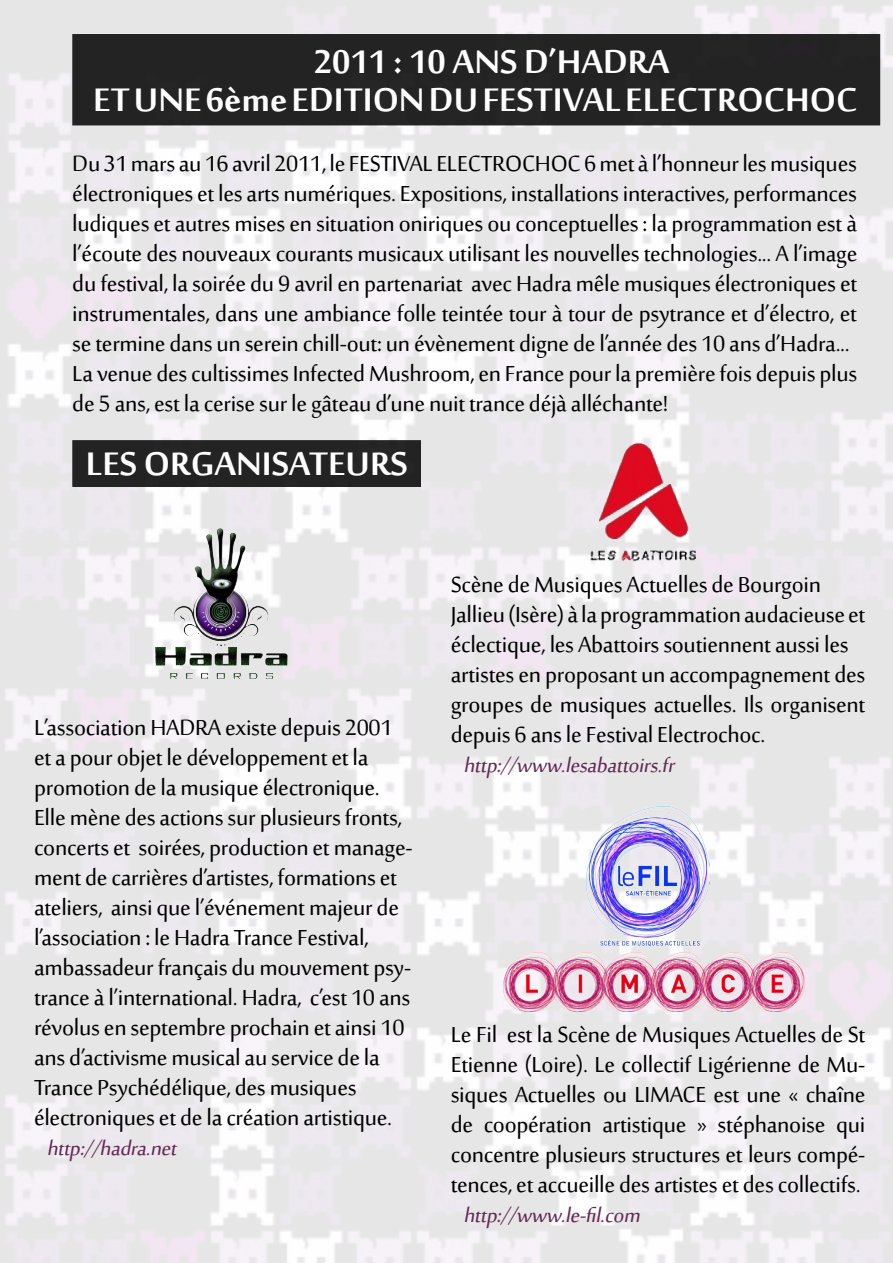
<style>
.page{position:relative;width:893px;height:1263px;background:#fff}
.page>*{position:absolute;margin:0;border:0;box-sizing:border-box;transform-origin:0 0}
.t1{font:700 45px/37.5px "Sakkal Majalla";color:#fff}
.t2{font:30px/30px "Sakkal Majalla";letter-spacing:-.01em;color:#000}
.t3{font:italic 27px "Sakkal Majalla";color:#642855}
</style>
<div class="page">
<img style="left:0;top:0;width:893px;height:1263px">
<div style="left:73px;top:441px;width:347px;height:45px;background:#232323"></div>
<div style="left:72px;top:440px;width:349px;height:47px;border:2px solid #000"></div>
<div style="left:73px;top:35px;width:806px;height:90px;background:#232323"></div>
<div style="left:72px;top:34px;width:808px;height:91px;border:2px solid #000"></div>
<img style="left:138px;top:527px;width:168px;height:157px">
<img style="left:504px;top:952px;width:300px;height:59px">
<img style="left:574px;top:436px;width:136px;height:136px">
<img style="left:586px;top:806px;width:123px;height:140px">
<h1 class="t1" style="left:93px;top:46px;width:765px;text-indent:221px">2011 : 10 ANS D’HADRA<br>ET UNE 6ème EDITION DU FESTIVAL ELECTROCHOC</h1>
<p class="t2" style="left:72px;top:150px;width:787px">Du 31 mars au 16 avril 2011, le FESTIVAL ELECTROCHOC 6 met à l’honneur les musiques électroniques et les arts numériques. Expositions, installations interactives, performances ludiques et autres mises en situation oniriques ou conceptuelles: la programmation est à l’écoute des nouveaux courants musicaux utilisant les nouvelles technologies... A l’image du festival, la soirée du 9 avril en partenariat avec Hadra mêle musiques électroniques et instrumentales, dans une ambiance folle teintée tour à tour de psytrance et d’électro, et se termine dans un serein chill-out: un évènement digne de l’année des 10 ans d’Hadra...<br>La venue des cultissimes Infected Mushroom, en France pour la première fois depuis plus de 5 ans, est la cerise sur le gâteau d’une nuit trance déjà alléchante!</p>
<h1 class="t1" style="left:86px;top:448px;width:323px">LES ORGANISATEURS</h1>
<p class="t2" style="left:34px;top:715px;width:380px">L’association HADRA existe depuis 2001 et a pour objet le développement et la promotion de la musique électronique.<br>Elle mène des actions sur plusieurs fronts, concerts et soirées, production et manage&shy;ment de carrières d’artistes, formations et ateliers, ainsi que l’événement majeur de l’association : le Hadra Trance Festival, ambassadeur français du mouvement psy&shy;trance à l’international. Hadra, c’est 10 ans révolus en septembre prochain et ainsi 10 ans d’activisme musical au service de la Trance Psychédélique, des musiques électroniques et de la création artistique.</p>
<p class="t3" style="left:47px;top:1134px;width:137px">http://hadra.net</p>
<p class="t2" style="left:451px;top:571px;width:416px">Scène de Musiques Actuelles de Bourgoin Jallieu (Isère) à la programmation audacieuse et éclectique, les Abattoirs soutiennent aussi les artistes en proposant un accompagnement des groupes de musiques actuelles. Ils organisent depuis 6 ans le Festival Electrochoc.</p>
<p class="t3" style="left:463px;top:750px;width:218px">http://www.lesabattoirs.fr</p>
<p class="t2" style="left:451px;top:1021px;width:416px;text-align:justify">Le Fil est la Scène de Musiques Actuelles de St Etienne (Loire). Le collectif Ligérienne de Mu&shy;siques Actuelles ou LIMACE est une « chaîne de coopération artistique » stéphanoise qui concentre plusieurs structures et leurs compé&shy;tences, et accueille des artistes et des collectifs.</p>
<p class="t3" style="left:463px;top:1200px;width:184px">http://www.le-fil.com</p>
</div>
